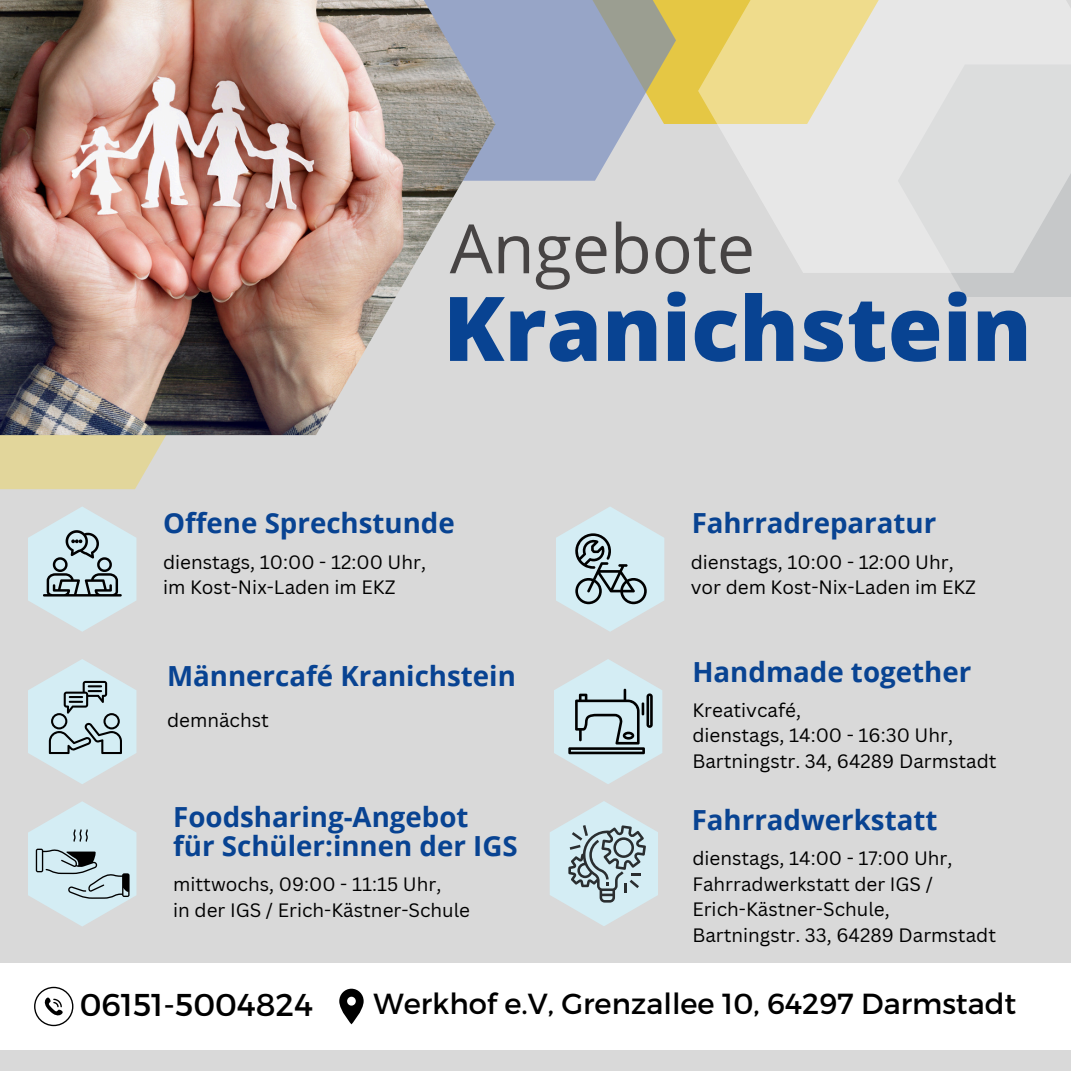
<style>
.page{position:relative;width:1071px;height:1071px;background:#d9d9d9}
.page>*{position:absolute;margin:0;border:0;box-sizing:border-box;transform-origin:0 0}
.t1{font:800 89.25px "Open Sans";color:#084392}
.t2{font:68px "Open Sans";color:#474444}
.t3{font:31.5px "Montserrat";color:#000}
.t4{font:29px "Montserrat";color:#000}
.t5{font:700 27.75px/28.2px "Open Sans";color:#084392}
.t6{font:18.75px/25.5px "Canva Sans";color:#000}
</style>
<div class="page">
<div style="left:592px;top:0;width:286px;height:124px;background:#e5c744"></div>
<svg style="left:495px;top:0;width:181px;height:181px;fill:#97a5c7"></svg>
<svg style="left:0;top:435px;width:216px;height:54px;fill:#e2d69b"></svg>
<div style="left:897px;top:64px;width:174px;height:233px;background:linear-gradient(to right,#dad9d9,#c0c2c4)"></div>
<img style="left:0;top:0;width:495px;height:435px">
<svg style="left:698px;top:0;width:373px;height:273px"></svg>
<svg style="left:550px;top:801px;width:108px;height:125px"></svg>
<div style="left:0;top:963px;width:1071px;height:87px;background:#fff"></div>
<svg style="left:339px;top:988px;width:25px;height:36px"></svg>
<svg style="left:34px;top:986px;width:39px;height:40px"></svg>
<svg style="left:28px;top:507px;width:108px;height:125px"></svg>
<svg style="left:556px;top:507px;width:108px;height:125px"></svg>
<svg style="left:554px;top:659px;width:108px;height:125px"></svg>
<svg style="left:28px;top:801px;width:108px;height:125px"></svg>
<svg style="left:28px;top:659px;width:108px;height:125px"></svg>
<p class="t2" style="left:450px;top:201px;width:307px">Angebote</p>
<h4 class="t1" style="left:443px;top:265px;width:590px">Kranichstein</h4>
<h2 class="t5" style="left:163px;top:508px;width:293px">Offene Sprechstunde</h2>
<h1 class="t6" style="left:163px;top:549px;width:264px">dienstags, 10:00 - 12:00 Uhr,</h1>
<p class="t6" style="left:163px;top:574px;width:234px">im Kost-Nix-Laden im EKZ</p>
<h4 class="t5" style="left:167px;top:661px;width:350px">Männercafé Kranichstein</h4>
<p class="t6" style="left:167px;top:707px;width:103px">demnächst</p>
<p class="t5" style="left:173px;top:802px;width:346px">Foodsharing-Angebot<br>für Schüler:innen der IGS</p>
<p class="t6" style="left:173px;top:871px;width:270px">mittwochs, 09:00 - 11:15 Uhr,</p>
<h4 class="t6" style="left:173px;top:896px;width:298px">in der IGS / Erich-Kästner-Schule</h4>
<p class="t5" style="left:691px;top:508px;width:246px">Fahrradreparatur</p>
<h4 class="t6" style="left:691px;top:549px;width:264px">dienstags, 10:00 - 12:00 Uhr,</h4>
<p class="t6" style="left:691px;top:574px;width:287px">vor dem Kost-Nix-Laden im EKZ</p>
<h4 class="t5" style="left:692px;top:657px;width:280px">Handmade together</h4>
<p class="t6" style="left:692px;top:696px;width:110px">Kreativcafé,</p>
<p class="t6" style="left:692px;top:722px;width:306px">dienstags, 14:00 - 16:30 Uhr,<br>Bartningstr. 34, 64289 Darmstadt</p>
<p class="t5" style="left:691px;top:804px;width:247px">Fahrradwerkstatt</p>
<p class="t6" style="left:692px;top:845px;width:261px">dienstags, 14:00 - 17:00 Uhr,</p>
<h4 class="t6" style="left:692px;top:870px;width:242px">Fahrradwerkstatt der IGS /</h4>
<p class="t6" style="left:692px;top:896px;width:199px">Erich-Kästner-Schule,</p>
<p class="t6" style="left:692px;top:921px;width:305px">Bartningstr. 33, 64289 Darmstadt</p>
<p class="t3" style="left:80px;top:984px;width:235px">06151-5004824</p>
<p class="t4" style="left:374px;top:984px;width:644px">Werkhof e.V, Grenzallee 10, 64297 Darmstadt</p>
</div>
